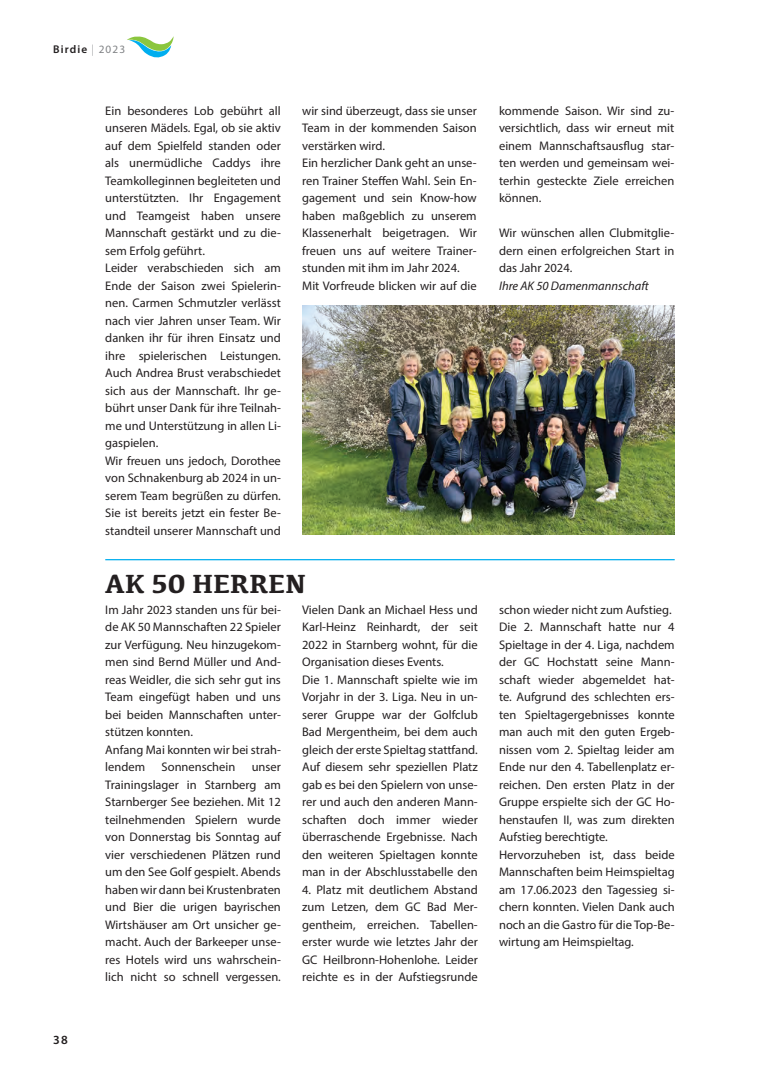
<style>
.page{position:relative;width:780px;height:1088px;background:#fff}
.page>*{position:absolute;margin:0;border:0;box-sizing:border-box;transform-origin:0 0}
.t1{font:700 27.25px "Kefa";color:#231f20}
.t2{font:12.5px/17.5px "Myriad Pro";color:#231f20}
.t3{font:italic 12.5px "Myriad Pro";color:#231f20}
.t4{font:600 12.5px "Myriad Pro";color:#231f20}
.t5{font:600 11.25px "Myriad Pro";letter-spacing:.1em;color:#231f20}
.s1{font-weight:300;font-stretch:condensed;color:#808285}
.s2{font-weight:400;color:#808285}
</style>
<div class="page">
<svg style="left:127px;top:36px;width:46px;height:22px"></svg>
<img style="left:302px;top:305px;width:372px;height:229px">
<hr style="left:105px;top:559px;width:569px;height:1px;background:#00aeef">
<p class="t5" style="left:53px;top:42px;width:73px">Birdie <span class="s1">|</span> <span class="s2">2023</span></p>
<p class="t2" style="left:105px;top:101px;width:177px">Ein besonderes Lob gebührt all unseren Mädels. Egal, ob sie aktiv auf dem Spielfeld standen oder als unermüdliche Caddys ihre<br>Teamkolleginnen begleiteten und unterstützten. Ihr Engagement und Teamgeist haben unsere<br>Mannschaft gestärkt und zu die&shy;sem Erfolg geführt.<br>Leider verabschieden sich am<br>Ende der Saison zwei Spielerin&shy;nen. Carmen Schmutzler verlässt nach vier Jahren unser Team. Wir danken ihr für ihren Einsatz und ihre spielerischen Leistungen.<br>Auch Andrea Brust verabschiedet sich aus der Mannschaft. Ihr ge&shy;bührt unser Dank für ihre Teilnah&shy;me und Unterstützung in allen Li&shy;gaspielen.<br>Wir freuen uns jedoch, Dorothee von Schnakenburg ab 2024 in un&shy;serem Team begrüßen zu dürfen.<br>Sie ist bereits jetzt ein fester Be&shy;standteil unserer Mannschaft und</p>
<p class="t2" style="left:302px;top:101px;width:176px">wir sind überzeugt, dass sie unser<br>Team in der kommenden Saison verstärken wird.<br>Ein herzlicher Dank geht an unse&shy;ren Trainer Steffen Wahl. Sein En&shy;gagement und sein Know-how haben maßgeblich zu unserem<br>Klassenerhalt beigetragen. Wir freuen uns auf weitere Trainer&shy;stunden mit ihm im Jahr 2024.<br>Mit Vorfreude blicken wir auf die</p>
<p class="t2" style="left:499px;top:101px;width:177px;text-align:justify">kommende Saison. Wir sind zu&shy;versichtlich, dass wir erneut mit einem Mannschaftsausflug star&shy;ten werden und gemeinsam wei&shy;terhin gesteckte Ziele erreichen können.</p>
<p class="t2" style="left:499px;top:224px;width:177px;text-align:justify">Wir wünschen allen Clubmitglie&shy;dern einen erfolgreichen Start in das Jahr 2024.</p>
<p class="t3" style="left:499px;top:278px;width:151px">Ihre AK 50 Damenmannschaft</p>
<p class="t4" style="left:53px;top:1032px;width:16px">38</p>
<h1 class="t1" style="left:105px;top:565px;width:202px">AK 50 HERREN</h1>
<p class="t2" style="left:105px;top:600px;width:177px">Im Jahr 2023 standen uns für bei&shy;de AK 50 Mannschaften 22 Spieler zur Verfügung. Neu hinzugekom&shy;men sind Bernd Müller und And&shy;reas Weidler, die sich sehr gut ins<br>Team eingefügt haben und uns bei beiden Mannschaften unter&shy;stützen konnten.<br>Anfang Mai konnten wir bei strah&shy;lendem</p>
<p class="t2" style="left:161px;top:758px;width:75px">Sonnenschein</p>
<p class="t2" style="left:105px;top:758px;width:177px;text-align:justify;text-indent:146px">unser Trainingslager in Starnberg am Starnberger See beziehen. Mit 12 teilnehmenden Spielern wurde von Donnerstag bis Sonntag auf vier verschiedenen Plätzen rund um den See Golf gespielt. Abends haben wir dann bei Krustenbraten und Bier die urigen bayrischen Wirtshäuser am Ort unsicher ge&shy;macht. Auch der Barkeeper unse&shy;res Hotels wird uns wahrschein&shy;lich nicht so schnell vergessen.</p>
<p class="t2" style="left:302px;top:600px;width:177px">Vielen Dank an Michael Hess und<br>Karl-Heinz Reinhardt, der seit<br>2022 in Starnberg wohnt, für die<br>Organisation dieses Events.<br>Die 1. Mannschaft spielte wie im<br>Vorjahr in der 3. Liga. Neu in un&shy;serer Gruppe war der Golfclub<br>Bad Mergentheim, bei dem auch gleich der erste Spieltag stattfand.<br>Auf diesem sehr speziellen Platz gab es bei den Spielern von unse&shy;rer und auch den anderen Mann&shy;schaften doch immer wieder überraschende Ergebnisse. Nach den weiteren Spieltagen konnte man in der Abschlusstabelle den</p>
<p class="t2" style="left:302px;top:880px;width:177px;text-align:justify">4. Platz mit deutlichem Abstand zum Letzen, dem GC Bad Mer&shy;gentheim, erreichen. Tabellen&shy;erster wurde wie letztes Jahr der GC Heilbronn-Hohenlohe. Leider reichte es in der Aufstiegsrunde</p>
<p class="t2" style="left:499px;top:600px;width:177px">schon wieder nicht zum Aufstieg.<br>Die 2. Mannschaft hatte nur 4<br>Spieltage in der 4. Liga, nachdem der GC Hochstatt seine Mann&shy;schaft wieder abgemeldet hat&shy;te. Aufgrund des schlechten ers&shy;ten Spieltagergebnisses konnte man auch mit den guten Ergeb&shy;nissen vom 2. Spieltag leider am<br>Ende nur den 4. Tabellenplatz er&shy;reichen. Den ersten Platz in der<br>Gruppe erspielte sich der GC Ho&shy;henstaufen II, was zum direkten<br>Aufstieg berechtigte.<br>Hervorzuheben ist, dass beide<br>Mannschaften beim Heimspieltag am 17.06.2023 den Tagessieg si&shy;chern konnten. Vielen Dank auch noch an die Gastro für die Top-Be&shy;wirtung am Heimspieltag.</p>
</div>
